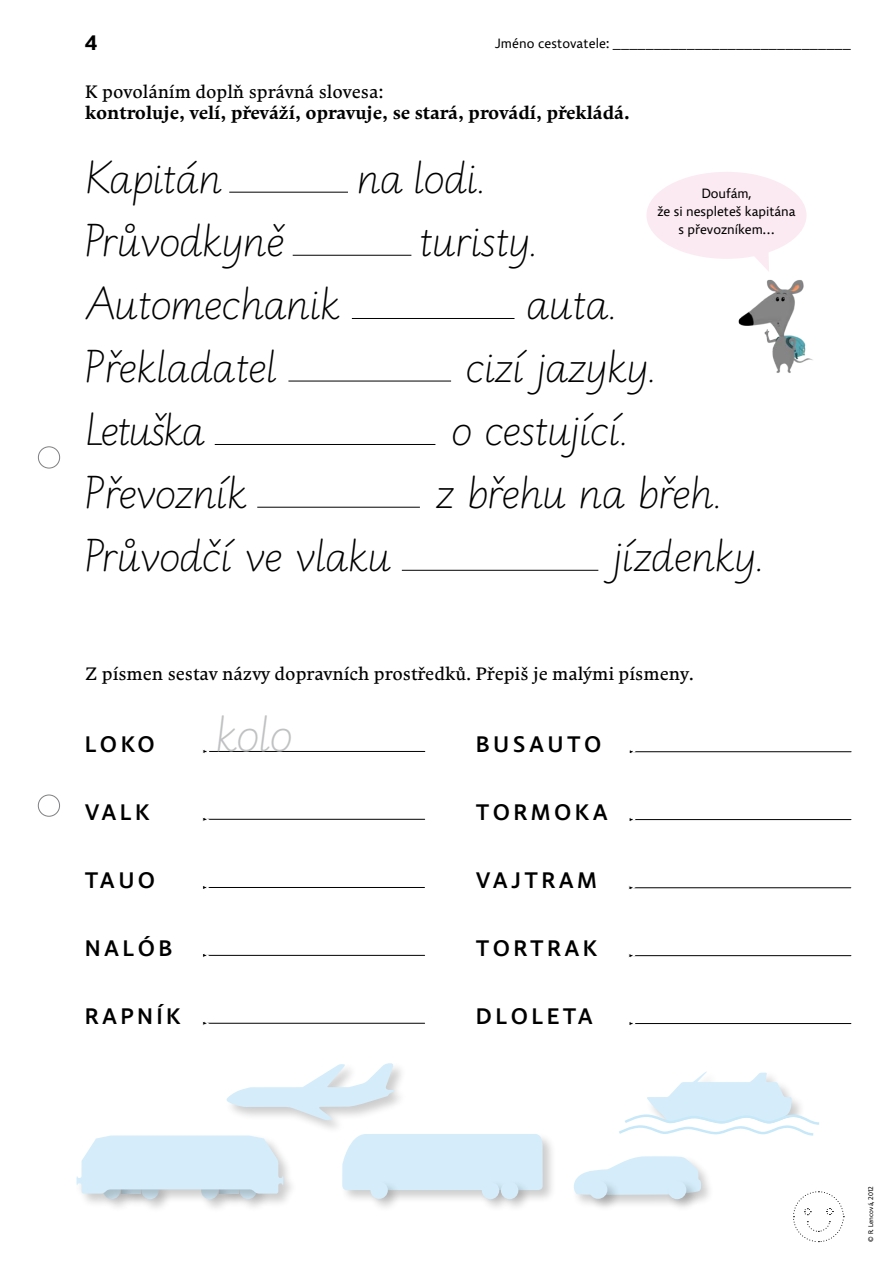
<style>
.page{position:relative;width:893px;height:1263px;background:#fff}
.page>*{position:absolute;margin:0;border:0;box-sizing:border-box;transform-origin:0 0}
.t1{font:italic 45px "Comenia Scriptuni";color:#000}
.t2{font:italic 45px "Comenia Scriptuni";letter-spacing:-.03em;color:#000}
.t3{font:500 22.5px "Comenia Sans";letter-spacing:.18em;color:#000}
.t4{font:700 21px "Comenia Sans";color:#000}
.t5{font:18px "Comenia Serif Pro";color:#000}
.t6{font:700 18px "Comenia Serif Pro";color:#000}
.t7{font:13.5px/18px "Comenia Sans";color:#000;text-align:center}
.t8{font:6.75px "Comenia Sans";letter-spacing:.01em;color:#000}
.s1{font-family:"Comenia Scriptuni";font-weight:400;font-style:italic;font-size:49.5px;color:#c0c1c2}
</style>
<div class="page">
<div style="left:38px;top:795px;width:22px;height:21px;border:1px solid #7e7f81;border-radius:50%"></div>
<div style="left:38px;top:446px;width:22px;height:22px;border:1px solid #7e7f81;border-radius:50%"></div>
<svg style="left:793px;top:1191px;width:51px;height:51px"></svg>
<hr style="left:206px;top:751px;width:219px;height:1px;background:#000">
<svg style="left:202px;top:749px;width:7px;height:4px"></svg>
<hr style="left:206px;top:819px;width:219px;height:1px;background:#000">
<svg style="left:202px;top:817px;width:7px;height:4px"></svg>
<hr style="left:206px;top:887px;width:218px;height:1px;background:#000">
<svg style="left:203px;top:886px;width:6px;height:3px"></svg>
<hr style="left:206px;top:1023px;width:219px;height:1px;background:#000">
<svg style="left:202px;top:1021px;width:7px;height:4px"></svg>
<hr style="left:206px;top:955px;width:219px;height:1px;background:#000">
<svg style="left:203px;top:953px;width:6px;height:4px"></svg>
<hr style="left:632px;top:751px;width:219px;height:1px;background:#000">
<svg style="left:629px;top:750px;width:6px;height:3px"></svg>
<hr style="left:632px;top:819px;width:219px;height:1px;background:#000">
<svg style="left:629px;top:818px;width:6px;height:4px"></svg>
<hr style="left:632px;top:887px;width:219px;height:1px;background:#000">
<svg style="left:628px;top:886px;width:7px;height:3px"></svg>
<hr style="left:632px;top:1023px;width:219px;height:1px;background:#000">
<svg style="left:629px;top:1021px;width:6px;height:5px"></svg>
<hr style="left:632px;top:955px;width:219px;height:1px;background:#000">
<svg style="left:628px;top:954px;width:7px;height:4px"></svg>
<div style="left:646px;top:172px;width:160px;height:87px;background:#fceaf2;border-radius:50%"></div>
<svg style="left:754px;top:252px;width:15px;height:20px"></svg>
<hr style="left:229px;top:192px;width:119px;height:1px;background:#000">
<hr style="left:293px;top:255px;width:118px;height:1px;background:#000">
<hr style="left:352px;top:318px;width:162px;height:1px;background:#000">
<hr style="left:288px;top:381px;width:163px;height:1px;background:#000">
<hr style="left:215px;top:444px;width:220px;height:1px;background:#000">
<hr style="left:257px;top:507px;width:163px;height:1px;background:#000">
<hr style="left:402px;top:570px;width:196px;height:1px;background:#000">
<img style="left:738px;top:279px;width:75px;height:94px">
<div style="left:224px;top:1061px;width:183px;height:72px;background:#000;opacity:.2"></div>
<svg style="left:226px;top:1063px;width:171px;height:57px"></svg>
<div style="left:74px;top:1133px;width:223px;height:75px;background:#000;opacity:.2"></div>
<svg style="left:77px;top:1135px;width:206px;height:58px;background:#d6ecf7"></svg>
<div style="left:340px;top:1132px;width:217px;height:72px;background:#000;opacity:.2"></div>
<div style="left:342px;top:1134px;width:202px;height:56px;background:#d5edfa"></div>
<div style="left:368px;top:1179px;width:33px;height:33px;background:#000;opacity:.2"></div>
<div style="left:370px;top:1181px;width:18px;height:18px;background:#d5edfa;border-radius:50%"></div>
<div style="left:480px;top:1179px;width:32px;height:33px;background:#000;opacity:.2"></div>
<div style="left:482px;top:1182px;width:17px;height:17px;background:#d5edfa;border-radius:50%"></div>
<div style="left:499px;top:1179px;width:33px;height:33px;background:#000;opacity:.2"></div>
<div style="left:501px;top:1182px;width:17px;height:17px;background:#d5edfa;border-radius:50%"></div>
<div style="left:571px;top:1154px;width:144px;height:55px;background:#000;opacity:.2"></div>
<svg style="left:571px;top:1156px;width:131px;height:39px"></svg>
<div style="left:587px;top:1178px;width:34px;height:34px;background:#000;opacity:.2"></div>
<div style="left:589px;top:1180px;width:18px;height:19px;background:#d5edfa;border-radius:50%"></div>
<div style="left:666px;top:1178px;width:34px;height:34px;background:#000;opacity:.2"></div>
<div style="left:668px;top:1181px;width:18px;height:18px;background:#d5edfa;border-radius:50%"></div>
<svg style="left:619px;top:1071px;width:200px;height:65px"></svg>
<p class="t4" style="left:85px;top:29px;width:14px">4</p>
<p class="t7" style="left:495px;top:35px;width:357px">Jméno cestovatele: _____________________________</p>
<p class="t5" style="left:85px;top:79px;width:300px">K povoláním doplň správná slovesa:</p>
<p class="t6" style="left:85px;top:100px;width:546px">kontroluje, velí, převáží, opravuje, se stará, provádí, překládá.</p>
<p class="t1" style="left:85px;top:149px;width:138px">Kapitán</p>
<p class="t1" style="left:357px;top:149px;width:132px">na lodi.</p>
<p class="t1" style="left:85px;top:212px;width:200px">Průvodkyně</p>
<p class="t1" style="left:419px;top:212px;width:122px">turisty.</p>
<p class="t1" style="left:85px;top:275px;width:256px">Automechanik</p>
<p class="t1" style="left:526px;top:275px;width:93px">auta.</p>
<p class="t1" style="left:85px;top:338px;width:193px">Překladatel</p>
<p class="t1" style="left:465px;top:338px;width:193px">cizí jazyky.</p>
<p class="t2" style="left:85px;top:401px;width:121px">Letuška</p>
<p class="t1" style="left:451px;top:401px;width:180px">o cestující.</p>
<p class="t1" style="left:85px;top:464px;width:163px">Převozník</p>
<p class="t1" style="left:435px;top:464px;width:290px">z břehu na břeh.</p>
<p class="t1" style="left:85px;top:527px;width:307px">Průvodčí ve vlaku</p>
<p class="t1" style="left:613px;top:527px;width:153px">jízdenky.</p>
<p class="t7" style="left:658px;top:185px;width:139px">Doufám,<br>že si nespleteš kapitána s převozníkem…</p>
<p class="t5" style="left:85px;top:661px;width:611px">Z písmen sestav názvy dopravních prostředků. Přepiš je malými písmeny.</p>
<p class="t3" style="left:85px;top:730px;width:208px">LOKO <span class="s1">kolo</span></p>
<p class="t3" style="left:476px;top:730px;width:126px">BUSAUTO</p>
<p class="t3" style="left:85px;top:797px;width:66px">VALK</p>
<p class="t3" style="left:476px;top:798px;width:133px">TORMOKA</p>
<p class="t3" style="left:85px;top:865px;width:71px">TAUO</p>
<p class="t3" style="left:476px;top:866px;width:122px">VAJTRAM</p>
<p class="t3" style="left:85px;top:933px;width:88px">NALÓB</p>
<p class="t3" style="left:476px;top:934px;width:122px">TORTRAK</p>
<p class="t3" style="left:85px;top:1001px;width:97px">RAPNÍK</p>
<p class="t3" style="left:476px;top:1002px;width:118px">DLOLETA</p>
<p class="t8" style="left:866px;top:1242px;width:57px;rotate:-90deg">© R. Lencová, 2012</p>
</div>
